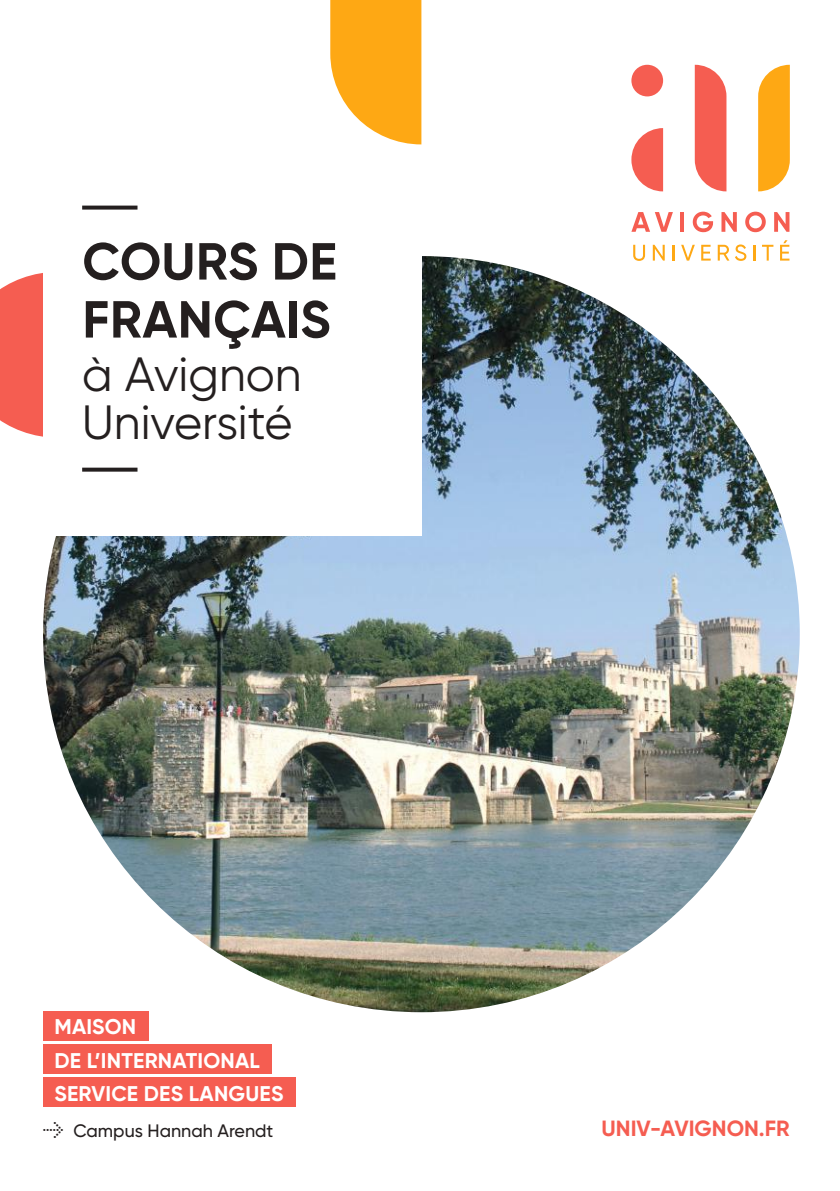
<style>
.page{position:relative;width:840px;height:1191px;background:#fff}
.page>*{position:absolute;margin:0;border:0;box-sizing:border-box;transform-origin:0 0}
.t1{font:700 52px/58px "Gilroy";letter-spacing:.01em;color:#241f1f}
.t2{font:48px/48px "Gilroy";color:#241f1f}
.t3{font:700 22px "Gilroy";color:#f55d51}
.t4{font:700 21.2px/33px "Gilroy";letter-spacing:.01em;color:#fff}
.t5{font:500 18px "Gilroy";color:#241f1f}
.s1{font-family:"Arrowstfb";font-weight:400;font-size:16px}
</style>
<div class="page">
<svg style="left:0;top:273px;width:43px;height:164px;background:#f5695e"></svg>
<img style="left:43px;top:256px;width:756px;height:756px;border-radius:378px">
<div style="left:43px;top:0;width:378px;height:536px;background:#fff"></div>
<div style="left:631px;top:65px;width:31px;height:31px;background:#f55d51;border-radius:50%"></div>
<svg style="left:631px;top:128px;width:31px;height:63px"></svg>
<svg style="left:694px;top:65px;width:32px;height:126px;background:#f67166"></svg>
<svg style="left:758px;top:65px;width:31px;height:126px;background:#feb12c"></svg>
<svg style="left:631px;top:212px;width:41px;height:20px"></svg>
<hr style="left:680px;top:212px;width:4px;height:20px;background:#f55d51">
<svg style="left:692px;top:212px;width:20px;height:20px"></svg>
<svg style="left:721px;top:212px;width:15px;height:20px"></svg>
<svg style="left:745px;top:212px;width:20px;height:20px"></svg>
<svg style="left:774px;top:212px;width:15px;height:20px"></svg>
<svg style="left:633px;top:245px;width:11px;height:16px"></svg>
<svg style="left:652px;top:245px;width:12px;height:16px"></svg>
<svg style="left:672px;top:245px;width:2px;height:16px"></svg>
<svg style="left:681px;top:245px;width:13px;height:16px"></svg>
<svg style="left:701px;top:245px;width:9px;height:16px"></svg>
<svg style="left:717px;top:244px;width:29px;height:17px"></svg>
<hr style="left:752px;top:245px;width:3px;height:16px;background:#fea814">
<svg style="left:762px;top:245px;width:11px;height:16px"></svg>
<svg style="left:780px;top:240px;width:9px;height:21px"></svg>
<svg style="left:330px;top:0;width:91px;height:144px;background:#feb334"></svg>
<div style="left:43px;top:1044px;width:228px;height:29px;background:#f55d51"></div>
<div style="left:43px;top:1077px;width:252px;height:29px;background:#f55d51"></div>
<div style="left:43px;top:1011px;width:106px;height:29px;background:#f55d51"></div>
<svg style="left:82px;top:467px;width:55px;height:4px"></svg>
<svg style="left:82px;top:206px;width:55px;height:4px"></svg>
<h1 class="t1" style="left:82px;top:232px;width:256px">COURS DE<br>FRANÇAIS</h1>
<h2 class="t2" style="left:82px;top:350px;width:221px">à Avignon<br>Université</h2>
<p class="t4" style="left:54px;top:1010px;width:83px">MAISON</p>
<p class="t4" style="left:54px;top:1043px;width:230px">DE L’INTERNATIONAL<br>SERVICE DES LANGUES</p>
<p class="t5" style="left:43px;top:1119px;width:232px"><span class="s1">G</span> Campus Hannah Arendt</p>
<p class="t3" style="left:601px;top:1114px;width:190px">UNIV-AVIGNON.FR</p>
</div>
